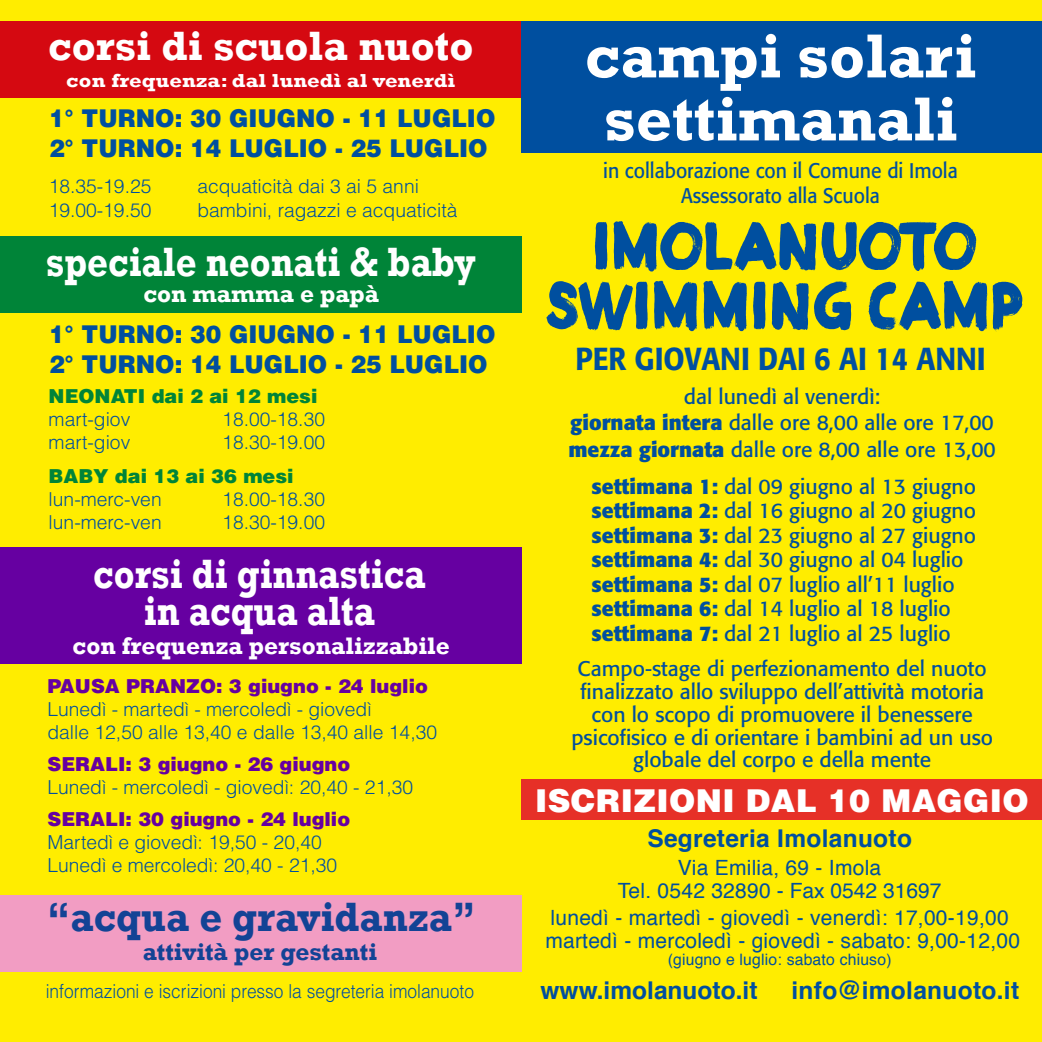
<style>
.page{position:relative;width:1042px;height:1042px;background:#ffed00}
.page>*{position:absolute;margin:0;border:0;box-sizing:border-box;transform-origin:0 0}
.t1{font:700 63px/63px "Rockwell";color:#fff}
.t2{font:700 42px/36.8px "Rockwell";color:#fff;text-align:center;scale:.87 1}
.t3{font:700 42px "Rockwell";color:#fff}
.t4{font:700 42px "Rockwell";color:#134395;scale:.95 1}
.t5{font:500 31.5px "Formata";color:#004f9f;scale:.9 1}
.t6{font:900 31.5px "Helvetica";letter-spacing:.01em;color:#fff}
.t7{font:900 24.5px/29.8px "Helvetica";color:#004f9f;scale:.95 1}
.t8{font:700 24.5px "Helvetica";letter-spacing:.01em;color:#004f9f}
.t9{font:700 24.5px "Rockwell";color:#fff}
.t10{font:700 24.5px "Rockwell";color:#134395}
.t11{font:21px/24.5px "Formata";color:#004f9f;text-align:center}
.t12{font:21px/22.8px "Helvetica";letter-spacing:.01em;color:#004f9f;text-align:center}
.t13{font:21px/25.2px "Formata";color:#004f9f;text-align:center;scale:.92 1}
.t14{font:300 19.25px/23.1px "Helvetica";color:#004f9f}
.t15{font:900 19.25px "Helvetica";color:#6600a1}
.t16{font:300 19.25px "Helvetica";color:#004f9f;scale:.9 1}
.t17{font:900 19.25px "Helvetica";color:#008438}
.t18{font:700 19.25px "Rockwell";color:#fff;scale:1.14 1}
.t19{font:15.75px "Helvetica";letter-spacing:.01em;color:#004f9f}
.s1{font-weight:700}
</style>
<div class="page">
<div style="left:0;top:547px;width:521px;height:117px;background:#6600a1"></div>
<div style="left:521px;top:21px;width:521px;height:132px;background:#004f9f"></div>
<div style="left:0;top:21px;width:521px;height:77px;background:#d50911"></div>
<div style="left:0;top:236px;width:521px;height:76px;background:#008438"></div>
<div style="left:0;top:895px;width:521px;height:76px;background:#f29dc3"></div>
<div style="left:522px;top:779px;width:520px;height:40px;background:#e63027"></div>
<svg style="left:595px;top:222px;width:12px;height:48px"></svg>
<svg style="left:613px;top:221px;width:363px;height:50px"></svg>
<svg style="left:546px;top:281px;width:101px;height:50px"></svg>
<svg style="left:654px;top:281px;width:43px;height:50px"></svg>
<svg style="left:703px;top:281px;width:44px;height:50px"></svg>
<svg style="left:753px;top:282px;width:12px;height:48px"></svg>
<svg style="left:772px;top:282px;width:36px;height:48px"></svg>
<svg style="left:814px;top:281px;width:37px;height:49px"></svg>
<svg style="left:868px;top:281px;width:154px;height:51px"></svg>
<h2 class="t3" style="left:48px;top:21px;width:427px">corsi di scuola nuoto</h2>
<p class="t18" style="left:66px;top:68px;width:343px">con frequenza: dal lunedì al venerdì</p>
<p class="t7" style="left:49px;top:103px;width:471px">1° TURNO: 30 GIUGNO - 11 LUGLIO<br>2° TURNO: 14 LUGLIO - 25 LUGLIO</p>
<p class="t14" style="left:49px;top:174px;width:104px">18.35-19.25</p>
<p class="t14" style="left:197px;top:174px;width:223px">acquaticità dai 3 ai 5 anni</p>
<p class="t14" style="left:49px;top:198px;width:104px">19.00-19.50</p>
<p class="t14" style="left:197px;top:198px;width:261px">bambini, ragazzi e acquaticità</p>
<h2 class="t2" style="left:46px;top:244px;width:496px">speciale neonati &amp; baby</h2>
<p class="t9" style="left:143px;top:279px;width:237px">con mamma e papà</p>
<p class="t7" style="left:49px;top:319px;width:471px">1° TURNO: 30 GIUGNO - 11 LUGLIO<br>2° TURNO: 14 LUGLIO - 25 LUGLIO</p>
<p class="t17" style="left:49px;top:384px;width:270px">NEONATI dai 2 ai 12 mesi</p>
<p class="t14" style="left:49px;top:407px;width:83px">mart-giov</p>
<p class="t14" style="left:222px;top:407px;width:104px">18.00-18.30</p>
<p class="t14" style="left:49px;top:430px;width:83px">mart-giov</p>
<p class="t14" style="left:222px;top:430px;width:104px">18.30-19.00</p>
<p class="t17" style="left:49px;top:463px;width:246px">BABY dai 13 ai 36 mesi</p>
<p class="t14" style="left:49px;top:487px;width:115px">lun-merc-ven</p>
<p class="t14" style="left:222px;top:487px;width:104px">18.00-18.30</p>
<p class="t14" style="left:49px;top:510px;width:115px">lun-merc-ven</p>
<p class="t14" style="left:222px;top:510px;width:104px">18.30-19.00</p>
<h2 class="t2" style="left:93px;top:555px;width:383px">corsi di ginnastica in acqua alta</h2>
<p class="t9" style="left:73px;top:630px;width:379px">con frequenza personalizzabile</p>
<p class="t15" style="left:47px;top:673px;width:382px">PAUSA PRANZO: 3 giugno - 24 luglio</p>
<p class="t14" style="left:47px;top:697px;width:391px">Lunedì - martedì - mercoledì - giovedì<br>dalle 12,50 alle 13,40 e dalle 13,40 alle 14,30</p>
<p class="t15" style="left:47px;top:751px;width:304px">SERALI: 3 giugno - 26 giugno</p>
<p class="t14" style="left:47px;top:775px;width:367px">Lunedì - mercoledì - giovedì: 20,40 - 21,30</p>
<p class="t15" style="left:47px;top:806px;width:304px">SERALI: 30 giugno - 24 luglio</p>
<p class="t14" style="left:47px;top:830px;width:291px">Martedì e giovedì: 19,50 - 20,40<br>Lunedì e mercoledì: 20,40 - 21,30</p>
<h2 class="t4" style="left:47px;top:891px;width:453px">“acqua e gravidanza”</h2>
<p class="t10" style="left:143px;top:937px;width:236px">attività per gestanti</p>
<p class="t16" style="left:46px;top:978px;width:477px">informazioni e iscrizioni presso la segreteria imolanuoto</p>
<h1 class="t1" style="left:585px;top:25px;width:393px">campi solari settimanali</h1>
<p class="t13" style="left:603px;top:158px;width:387px">in collaborazione con il Comune di Imola<br>Assessorato alla Scuola</p>
<h3 class="t5" style="left:575px;top:340px;width:457px">PER GIOVANI DAI 6 AI 14 ANNI</h3>
<p class="t11" style="left:568px;top:383px;width:429px;line-height:26.2px">dal lunedì al venerdì:<br><span class="s1">giornata intera</span> dalle ore 8,00 alle ore 17,00 <span class="s1">mezza giornata</span> dalle ore 8,00 alle ore 13,00</p>
<p class="t11" style="left:591px;top:474px;width:386px;text-align:left"><span class="s1">settimana 1:</span> dal 09 giugno al 13 giugno <span class="s1">settimana 2:</span> dal 16 giugno al 20 giugno <span class="s1">settimana 3:</span> dal 23 giugno al 27 giugno <span class="s1">settimana 4:</span> dal 30 giugno al 04 luglio <span class="s1">settimana 5:</span> dal 07 luglio all’11 luglio <span class="s1">settimana 6:</span> dal 14 luglio al 18 luglio <span class="s1">settimana 7:</span> dal 21 luglio al 25 luglio</p>
<p class="t11" style="left:571px;top:657px;width:423px;line-height:22.8px">Campo-stage di perfezionamento del nuoto finalizzato allo sviluppo dell’attività motoria con lo scopo di promuovere il benessere psicofisico e di orientare i bambini ad un uso globale del corpo e della mente</p>
<h3 class="t6" style="left:535px;top:780px;width:495px">ISCRIZIONI DAL 10 MAGGIO</h3>
<p class="t8" style="left:647px;top:819px;width:266px">Segreteria Imolanuoto</p>
<p class="t12" style="left:618px;top:857px;width:325px">Via Emilia, 69 - Imola<br>Tel. 0542 32890 - Fax 0542 31697</p>
<p class="t12" style="left:545px;top:907px;width:476px;text-align:left">lunedì - martedì - giovedì - venerdì: 17,00-19,00 martedì - mercoledì - giovedì - sabato: 9,00-12,00</p>
<p class="t19" style="left:668px;top:947px;width:225px">(giugno e luglio: sabato chiuso)</p>
<p class="t8" style="left:540px;top:970px;width:218px">www.imolanuoto.it</p>
<p class="t8" style="left:791px;top:970px;width:229px">info@imolanuoto.it</p>
</div>
